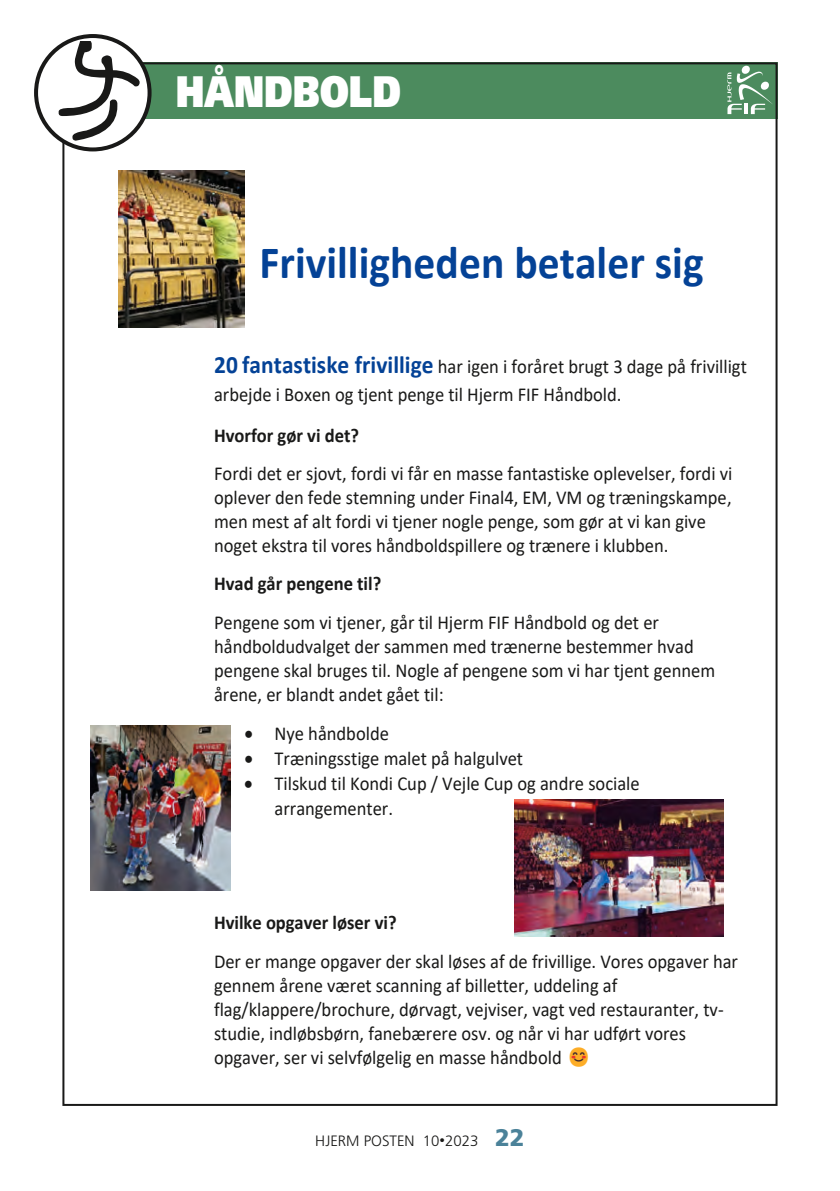
<style>
.page{position:relative;width:840px;height:1191px;background:#fff}
.page>*{position:absolute;margin:0;border:0;box-sizing:border-box;transform-origin:0 0}
.t1{font:700 46.4px "Calibri";color:#044296;scale:.94 1}
.t2{font:900 44px "Frutiger LT Std";color:#fff;scale:.8 1}
.t3{font:19.8px/24px "Calibri";color:#191918;scale:.94 1}
.t4{font:700 19.8px "Calibri";color:#191918;scale:.94 1}
.t5{font:300 15px "Frutiger LT Std";color:#191918}
.s1{font-weight:700;font-size:25px;color:#044296}
.s2{font-size:11px}
.s3{font-weight:900;font-size:24px;color:#4b8299}
</style>
<div class="page">
<div style="left:62px;top:62px;width:715px;height:57px;background:#4c8b5e"></div>
<svg style="left:727px;top:65px;width:45px;height:49px"></svg>
<svg style="left:36px;top:36px;width:113px;height:113px"></svg>
<div style="left:34px;top:34px;width:117px;height:117px;border:4px solid #191918;border-radius:50%"></div>
<svg style="left:59px;top:42px;width:80px;height:99px"></svg>
<img style="left:514px;top:800px;width:209px;height:136px">
<img style="left:91px;top:725px;width:140px;height:166px">
<img style="left:118px;top:170px;width:126px;height:158px">
<h2 class="t2" style="left:176px;top:65px;width:283px">HÅNDBOLD</h2>
<h1 class="t1" style="left:259px;top:229px;width:473px">Frivilligheden betaler sig</h1>
<p class="t3" style="left:214px;top:352px;width:568px;line-height:28px"><span class="s1">20 fantastiske frivillige</span> har igen i foråret brugt 3 dage på frivilligt arbejde i Boxen og tjent penge til Hjerm FIF Håndbold.</p>
<p class="t4" style="left:214px;top:421px;width:156px">Hvorfor gør vi det?</p>
<p class="t3" style="left:214px;top:461px;width:552px">Fordi det er sjovt, fordi vi får en masse fantastiske oplevelser, fordi vi oplever den fede stemning under Final4, EM, VM og træningskampe, men mest af alt fordi vi tjener nogle penge, som gør at vi kan give noget ekstra til vores håndboldspillere og trænere i klubben.</p>
<p class="t4" style="left:214px;top:570px;width:179px">Hvad går pengene til?</p>
<p class="t3" style="left:214px;top:609px;width:534px">Pengene som vi tjener, går til Hjerm FIF Håndbold og det er håndboldudvalget der sammen med trænerne bestemmer hvad pengene skal bruges til. Nogle af pengene som vi har tjent gennem årene, er blandt andet gået til:</p>
<p class="t3" style="left:244px;top:721px;width:155px">• Nye håndbolde</p>
<p class="t3" style="left:244px;top:746px;width:298px">• Træningsstige malet på halgulvet</p>
<p class="t3" style="left:274px;top:771px;width:390px;text-indent:-30px">• Tilskud til Kondi Cup / Vejle Cup og andre sociale arrangementer.</p>
<p class="t4" style="left:214px;top:909px;width:196px">Hvilke opgaver løser vi?</p>
<p class="t3" style="left:214px;top:949px;width:558px">Der er mange opgaver der skal løses af de frivillige. Vores opgaver har gennem årene været scanning af billetter, uddeling af flag/klappere/brochure, dørvagt, vejviser, vagt ved restauranter, tv&shy;studie, indløbsbørn, fanebærere osv. og når vi har udført vores opgaver, ser vi selvfølgelig en masse håndbold</p>
<p class="t5" style="left:315px;top:1132px;width:211px">HJERM POSTEN 10<span class="s2">•</span>2023 <span class="s3">22</span></p>
</div>
